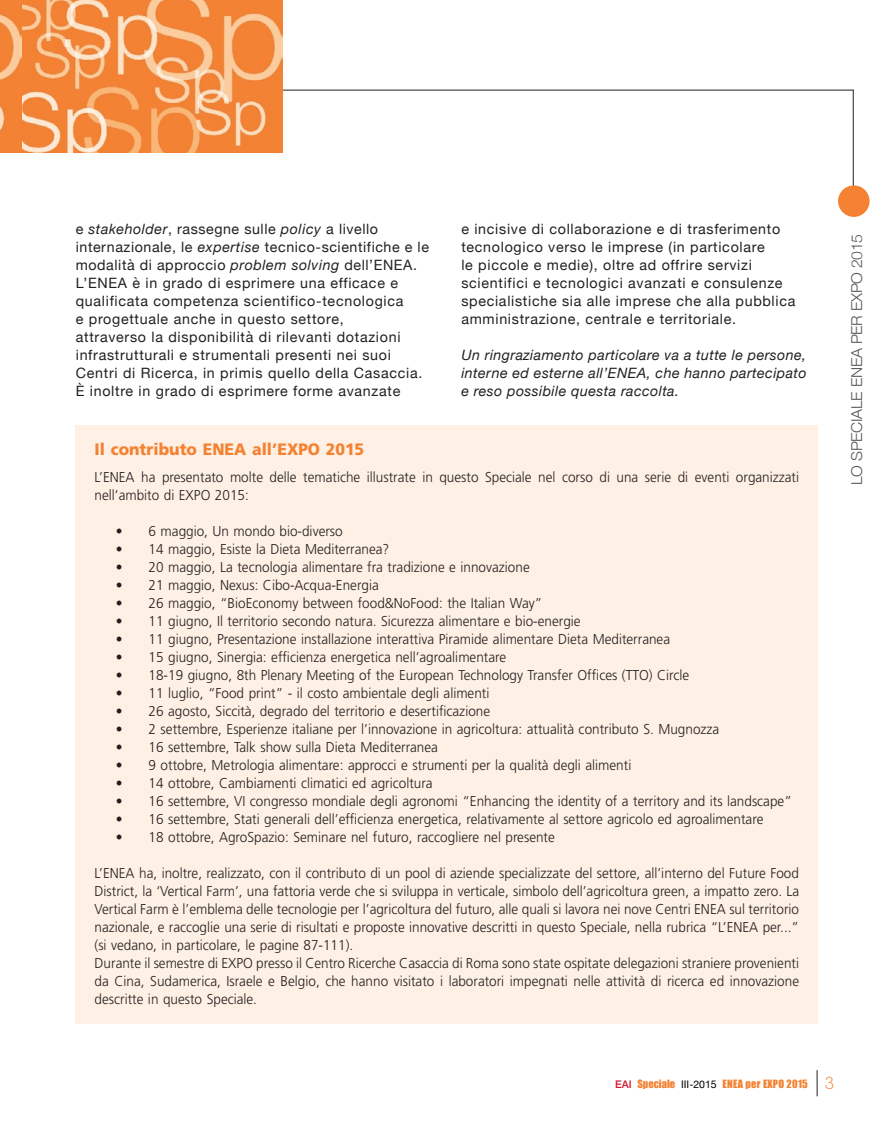
<style>
.page{position:relative;width:893px;height:1127px;background:#fff}
.page>*{position:absolute;margin:0;border:0;box-sizing:border-box;transform-origin:0 0}
.t1{font:900 16.5px "Frutiger";color:#f48232;scale:.95 1}
.t2{font:300 15px "Helvetica Neue";letter-spacing:-.015em;color:#57585a;scale:1.05 1}
.t3{font:300 14.25px/18px "Frutiger";color:#231f20;scale:.95 1}
.t4{font:14.25px/18px "Helvetica Neue";letter-spacing:.05em;color:#231f20}
.t5{font:italic 14.25px/18px "Helvetica Neue";letter-spacing:.03em;color:#231f20;text-align:justify}
.t6{font:10.5px "Impact";letter-spacing:.025em;color:#f48232}
.s1{font-style:italic}
.s2{font-family:"Helvetica Neue";font-weight:500;color:#d7162e}
.s3{font-family:"Helvetica Neue";color:#000002}
.s4{font-family:"Rockwell Std";font-weight:300;font-size:18px}
</style>
<div class="page">
<svg style="left:817px;top:1070px;width:1px;height:26px"></svg>
<hr style="left:853px;top:90px;width:1px;height:104px;background:#231f20">
<hr style="left:0;top:90px;width:853px;height:1px;background:#231f20">
<div style="left:838px;top:185px;width:31px;height:32px;background:#f48232;border-radius:50%"></div>
<img style="left:21px;top:0;width:262px;height:152px">
<img style="left:0;top:0;width:21px;height:152px">
<div style="left:76px;top:425px;width:742px;height:599px;background:#fef0e4"></div>
<p class="t4" style="left:76px;top:221px;width:355px">e <span class="s1">stakeholder</span>, rassegne sulle <span class="s1">policy</span> a livello internazionale, le <span class="s1">expertise</span> tecnico-scientifiche e le modalità di approccio <span class="s1">problem solving</span> dell’ENEA.<br>L’ENEA è in grado di esprimere una efficace e qualificata competenza scientifico-tecnologica<br>e progettuale anche in questo settore,<br>attraverso la disponibilità di rilevanti dotazioni infrastrutturali e strumentali presenti nei suoi Centri di Ricerca, in primis quello della Casaccia.<br>È inoltre in grado di esprimere forme avanzate</p>
<p class="t4" style="left:461px;top:221px;width:336px">e incisive di collaborazione e di trasferimento tecnologico verso le imprese (in particolare<br>le piccole e medie), oltre ad offrire servizi scientifici e tecnologici avanzati e consulenze specialistiche sia alle imprese che alla pubblica amministrazione, centrale e territoriale.</p>
<p class="t5" style="left:461px;top:347px;width:347px">Un ringraziamento particolare va a tutte le persone, interne ed esterne all’ENEA, che hanno partecipato e reso possibile questa raccolta.</p>
<p class="t1" style="left:95px;top:439px;width:285px">Il contributo ENEA all’EXPO 2015</p>
<p class="t3" style="left:95px;top:468px;width:743px">L’ENEA ha presentato molte delle tematiche illustrate in questo Speciale nel corso di una serie di eventi organizzati nell’ambito di EXPO 2015:</p>
<p class="t3" style="left:116px;top:522px;width:240px">• 6 maggio, Un mondo bio-diverso</p>
<p class="t3" style="left:116px;top:540px;width:289px">• 14 maggio, Esiste la Dieta Mediterranea?</p>
<p class="t3" style="left:116px;top:558px;width:437px">• 20 maggio, La tecnologia alimentare fra tradizione e innovazione</p>
<p class="t3" style="left:116px;top:576px;width:278px">• 21 maggio, Nexus: Cibo-Acqua-Energia</p>
<p class="t3" style="left:116px;top:594px;width:450px">• 26 maggio, “BioEconomy between food&amp;NoFood: the Italian Way”</p>
<p class="t3" style="left:116px;top:612px;width:491px">• 11 giugno, Il territorio secondo natura. Sicurezza alimentare e bio-energie</p>
<p class="t3" style="left:116px;top:630px;width:585px">• 11 giugno, Presentazione installazione interattiva Piramide alimentare Dieta Mediterranea</p>
<p class="t3" style="left:116px;top:648px;width:412px">• 15 giugno, Sinergia: efficienza energetica nell’agroalimentare</p>
<p class="t3" style="left:116px;top:666px;width:605px">• 18-19 giugno, 8th Plenary Meeting of the European Technology Transfer Offices (TTO) Circle</p>
<p class="t3" style="left:116px;top:684px;width:395px">• 11 luglio, “Food print” - il costo ambientale degli alimenti</p>
<p class="t3" style="left:116px;top:702px;width:395px">• 26 agosto, Siccità, degrado del territorio e desertificazione</p>
<p class="t3" style="left:116px;top:720px;width:637px">• 2 settembre, Esperienze italiane per l’innovazione in agricoltura: attualità contributo S. Mugnozza</p>
<p class="t3" style="left:116px;top:738px;width:341px">• 16 settembre, Talk show sulla Dieta Mediterranea</p>
<p class="t3" style="left:116px;top:756px;width:544px">• 9 ottobre, Metrologia alimentare: approcci e strumenti per la qualità degli alimenti</p>
<p class="t3" style="left:116px;top:774px;width:335px">• 14 ottobre, Cambiamenti climatici ed agricoltura</p>
<p class="t3" style="left:116px;top:792px;width:713px">• 16 settembre, VI congresso mondiale degli agronomi “Enhancing the identity of a territory and its landscape”</p>
<p class="t3" style="left:116px;top:810px;width:683px">• 16 settembre, Stati generali dell’efficienza energetica, relativamente al settore agricolo ed agroalimentare</p>
<p class="t3" style="left:116px;top:828px;width:464px">• 18 ottobre, AgroSpazio: Seminare nel futuro, raccogliere nel presente</p>
<p class="t3" style="left:95px;top:864px;width:743px">L’ENEA ha, inoltre, realizzato, con il contributo di un pool di aziende specializzate del settore, all’interno del Future Food District, la ‘Vertical Farm’, una fattoria verde che si sviluppa in verticale, simbolo dell’agricoltura green, a impatto zero. La Vertical Farm è l’emblema delle tecnologie per l’agricoltura del futuro, alle quali si lavora nei nove Centri ENEA sul territorio nazionale, e raccoglie una serie di risultati e proposte innovative descritti in questo Speciale, nella rubrica “L’ENEA per...” (si vedano, in particolare, le pagine 87-111).<br>Durante il semestre di EXPO presso il Centro Ricerche Casaccia di Roma sono state ospitate delegazioni straniere provenienti da Cina, Sudamerica, Israele e Belgio, che hanno visitato i laboratori impegnati nelle attività di ricerca ed innovazione descritte in questo Speciale.</p>
<p class="t2" style="left:845px;top:485px;width:241px;rotate:-90deg">LO SPECIALE ENEA PER EXPO 2015</p>
<p class="t6" style="left:615px;top:1076px;width:221px"><span class="s2">EAI</span> Speciale <span class="s3">III-2015</span> ENEA per EXPO 2015 <span class="s4">3</span></p>
</div>
